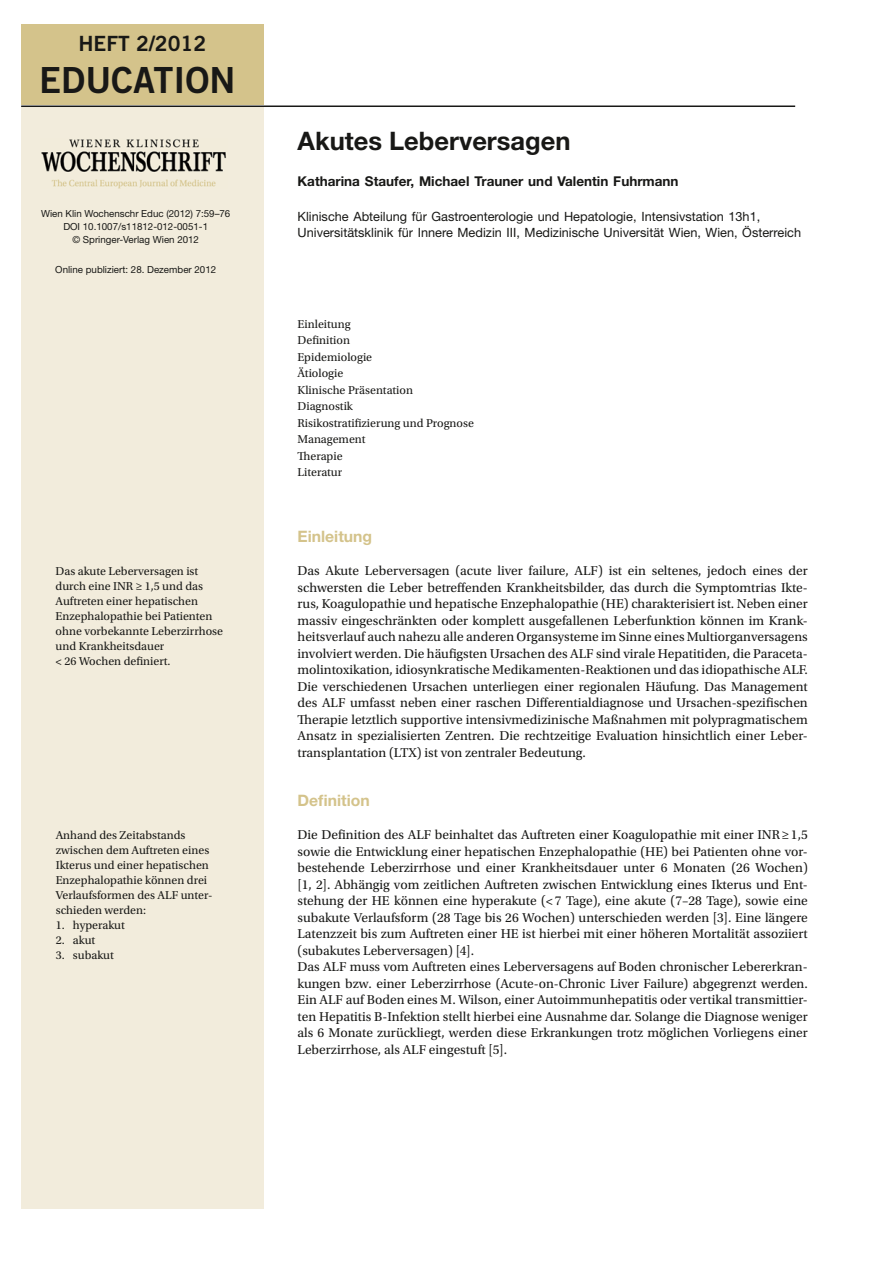
<style>
.page{position:relative;width:893px;height:1263px;background:#fff}
.page>*{position:absolute;margin:0;border:0;box-sizing:border-box;transform-origin:0 0}
.t1{font:36px "Trade Gothic LT Std Bd 2";color:#181816}
.t2{font:700 25.5px "Helvetica Neue";color:#181816}
.t3{font:21px "Trade Gothic LT Std Bd 2";color:#181816}
.t4{font:700 15.75px "Helvetica Neue";color:#d4c38b}
.t5{font:13.5px/16.5px "Utopia Std";color:#181816;text-align:justify}
.t6{font:700 13.5px "Helvetica Neue";color:#181816}
.t7{font:12.75px/16.5px "Helvetica Neue";color:#181816}
.t8{font:12px/15px "Utopia Std";color:#181816}
.t9{font:9.75px/12.8px "Helvetica Neue";color:#181816;text-align:center}
</style>
<div class="page">
<div style="left:21px;top:107px;width:243px;height:1101px;background:#f2ecdc"></div>
<div style="left:21px;top:25px;width:243px;height:80px;background:#d4c38b"></div>
<hr style="left:21px;top:105px;width:774px;height:2px;background:#181816">
<img style="left:41px;top:139px;width:185px;height:49px">
<h3 class="t3" style="left:78px;top:30px;width:129px">HEFT 2/2012</h3>
<h1 class="t1" style="left:39px;top:58px;width:198px">EDUCATION</h1>
<p class="t9" style="left:41px;top:207px;width:191px">Wien Klin Wochenschr Educ (2012) 7:59–76<br>DOI 10.1007/s11812-012-0051-1<br>© Springer-Verlag Wien 2012</p>
<p class="t9" style="left:55px;top:263px;width:162px">Online publiziert: 28. Dezember 2012</p>
<p class="t8" style="left:56px;top:564px;width:169px">Das akute Leberversagen ist durch eine INR ≥ 1,5 und das<br>Auftreten einer hepatischen<br>Enzephalopathie bei Patienten ohne vorbekannte Leberzirrhose und Krankheitsdauer<br>&lt; 26 Wochen definiert.</p>
<p class="t8" style="left:56px;top:828px;width:158px">Anhand des Zeitabstands zwischen dem Auftreten eines<br>Ikterus und einer hepatischen<br>Enzephalopathie können drei<br>Verlaufsformen des ALF unter&shy;schieden werden:</p>
<p class="t8" style="left:56px;top:918px;width:71px">1. hyperakut</p>
<p class="t8" style="left:56px;top:933px;width:41px">2. akut</p>
<p class="t8" style="left:56px;top:948px;width:60px">3. subakut</p>
<h2 class="t2" style="left:298px;top:125px;width:275px">Akutes Leberversagen</h2>
<p class="t6" style="left:298px;top:173px;width:382px">Katharina Staufer, Michael Trauner und Valentin Fuhrmann</p>
<p class="t7" style="left:298px;top:208px;width:505px">Klinische Abteilung für Gastroenterologie und Hepatologie, Intensivstation 13h1,<br>Universitätsklinik für Innere Medizin III, Medizinische Universität Wien, Wien, Österreich</p>
<p class="t8" style="left:298px;top:316px;width:178px;line-height:16.5px">Einleitung<br>Definition<br>Epidemiologie<br>Ätiologie<br>Klinische Präsentation<br>Diagnostik<br>Risikostratifizierung und Prognose<br>Management<br>Therapie<br>Literatur</p>
<p class="t4" style="left:298px;top:527px;width:76px">Einleitung</p>
<p class="t5" style="left:298px;top:563px;width:512px">Das Akute Leberversagen (acute liver failure, ALF) ist ein seltenes, jedoch eines der schwersten die Leber betreffenden Krankheitsbilder, das durch die Symptomtrias Ikte&shy;rus, Koagulopathie und hepatische Enzephalopathie (HE) charakterisiert ist. Neben einer massiv eingeschränkten oder komplett ausgefallenen Leberfunktion können im Krank&shy;heitsverlauf auch nahezu alle anderen Organsysteme im Sinne eines Multiorganversagens involviert werden. Die häufigsten Ursachen des ALF sind virale Hepatitiden, die Paraceta&shy;molintoxikation, idiosynkratische Medikamenten-Reaktionen und das idiopathische ALF.<br>Die verschiedenen Ursachen unterliegen einer regionalen Häufung. Das Management des ALF umfasst neben einer raschen Differentialdiagnose und Ursachen-spezifischen Therapie letztlich supportive intensivmedizinische Maßnahmen mit polypragmatischem Ansatz in spezialisierten Zentren. Die rechtzeitige Evaluation hinsichtlich einer Leber&shy;transplantation (LTX) ist von zentraler Bedeutung.</p>
<p class="t4" style="left:298px;top:791px;width:74px">Definition</p>
<p class="t5" style="left:298px;top:827px;width:512px;text-align:left">Die Definition des ALF beinhaltet das Auftreten einer Koagulopathie mit einer INR≥1,5 sowie die Entwicklung einer hepatischen Enzephalopathie (HE) bei Patienten ohne vor&shy;bestehende Leberzirrhose und einer Krankheitsdauer unter 6 Monaten (26 Wochen) [1, 2]. Abhängig vom zeitlichen Auftreten zwischen Entwicklung eines Ikterus und Ent&shy;stehung der HE können eine hyperakute (&lt;7 Tage), eine akute (7–28 Tage), sowie eine subakute Verlaufsform (28 Tage bis 26 Wochen) unterschieden werden [3]. Eine längere Latenzzeit bis zum Auftreten einer HE ist hierbei mit einer höheren Mortalität assoziiert (subakutes Leberversagen) [4].<br>Das ALF muss vom Auftreten eines Leberversagens auf Boden chronischer Lebererkran&shy;kungen bzw. einer Leberzirrhose (Acute-on-Chronic Liver Failure) abgegrenzt werden.<br>Ein ALF auf Boden eines M. Wilson, einer Autoimmunhepatitis oder vertikal transmittier&shy;ten Hepatitis B-Infektion stellt hierbei eine Ausnahme dar. Solange die Diagnose weniger als 6 Monate zurückliegt, werden diese Erkrankungen trotz möglichen Vorliegens einer Leberzirrhose, als ALF eingestuft [5].</p>
</div>
